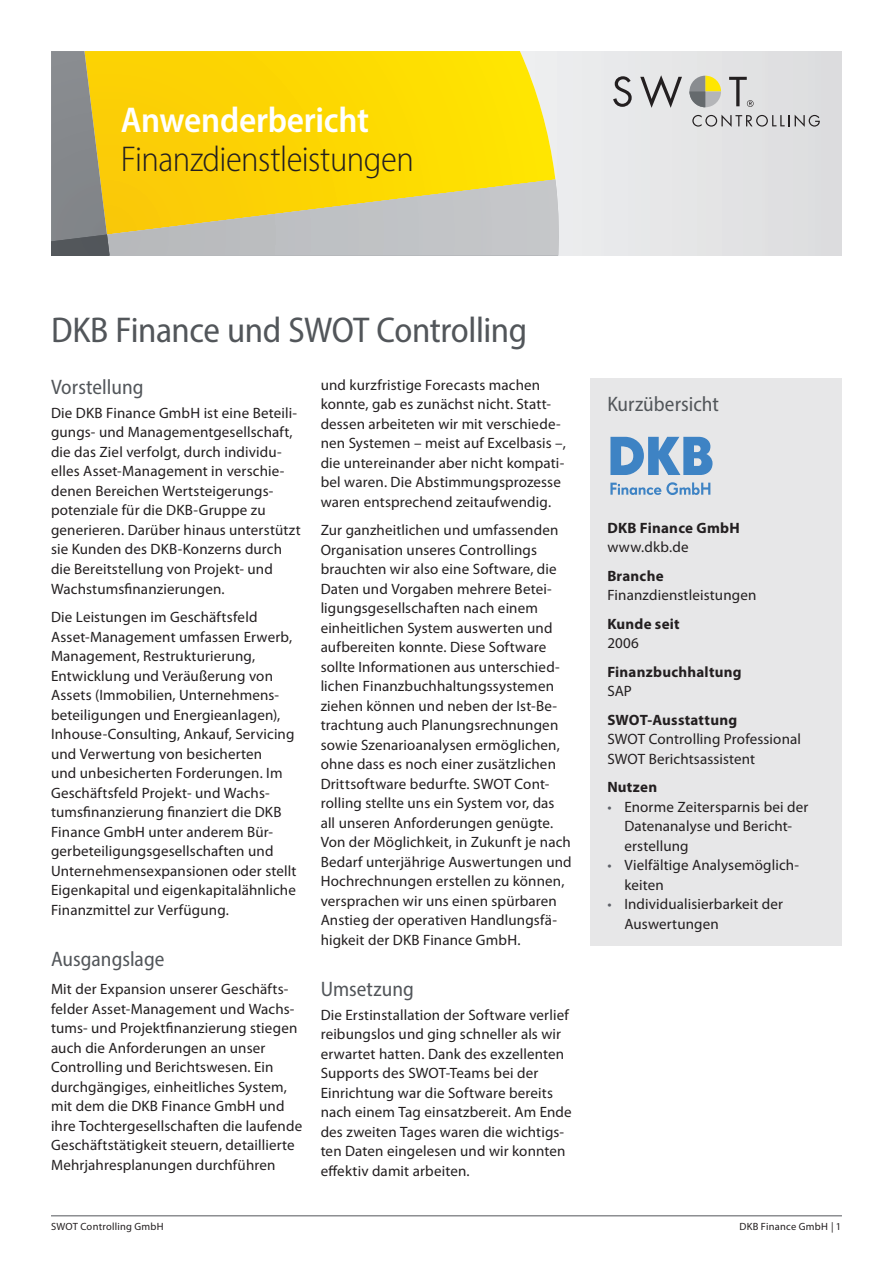
<style>
.page{position:relative;width:893px;height:1263px;background:#fff}
.page>*{position:absolute;margin:0;border:0;box-sizing:border-box;transform-origin:0 0}
.t1{font:semi-condensed 36px "Myriad Pro";letter-spacing:-.015em;color:#52565a}
.t2{font:300 semi-condensed 36px "Myriad Pro";letter-spacing:-.015em;color:#231f20}
.t3{font:600 semi-condensed 36px "Myriad Pro";letter-spacing:-.005em;color:#fff}
.t4{font:semi-condensed 21px "Myriad Pro";color:#52565a}
.t5{font:15px/19.5px "Myriad Pro";letter-spacing:.01em;color:#231f20}
.t6{font:700 15px "Myriad Pro";letter-spacing:.015em;color:#231f20}
.t7{font:10.5px "Myriad Pro";letter-spacing:.02em;color:#231f20}
.s1{color:#5d6067}
</style>
<div class="page">
<div style="left:51px;top:51px;width:791px;height:204px;background:#e4e5e5"></div>
<svg style="left:51px;top:51px;width:508px;height:204px;background:#e3cb3d"></svg>
<div style="left:590px;top:378px;width:252px;height:567px;background:#e7e7e8"></div>
<hr style="left:51px;top:1215px;width:791px;height:1px;background:#52565a">
<svg style="left:689px;top:76px;width:32px;height:31px"></svg>
<svg style="left:613px;top:76px;width:19px;height:31px"></svg>
<svg style="left:640px;top:75px;width:42px;height:33px"></svg>
<svg style="left:692px;top:115px;width:128px;height:12px"></svg>
<svg style="left:729px;top:77px;width:25px;height:30px"></svg>
<svg style="left:610px;top:437px;width:102px;height:38px"></svg>
<svg style="left:610px;top:482px;width:100px;height:13px"></svg>
<h1 class="t3" style="left:121px;top:97px;width:250px">Anwenderbericht</h1>
<h1 class="t2" style="left:121px;top:137px;width:295px">Finanzdienstleistungen</h1>
<h1 class="t1" style="left:51px;top:308px;width:478px">DKB Finance und SWOT Controlling</h1>
<h2 class="t4" style="left:51px;top:374px;width:94px">Vorstellung</h2>
<p class="t5" style="left:51px;top:403px;width:251px">Die DKB Finance GmbH ist eine Beteili&shy;gungs- und Managementgesellschaft, die das Ziel verfolgt, durch individu&shy;elles Asset-Management in verschie&shy;denen Bereichen Wertsteigerungs&shy;potenziale für die DKB-Gruppe zu generieren. Darüber hinaus unterstützt sie Kunden des DKB-Konzerns durch die Bereitstellung von Projekt- und Wachstumsfinanzierungen.</p>
<p class="t5" style="left:51px;top:607px;width:247px">Die Leistungen im Geschäftsfeld Asset-Management umfassen Erwerb, Management, Restrukturierung, Entwicklung und Veräußerung von Assets (Immobilien, Unternehmens&shy;beteiligungen und Energieanlagen), Inhouse-Consulting, Ankauf, Servicing und Verwertung von besicherten<br>und unbesicherten Forderungen. Im Geschäftsfeld Projekt- und Wachs&shy;tumsfinanzierung finanziert die DKB Finance GmbH unter anderem Bür&shy;gerbeteiligungsgesellschaften und Unternehmensexpansionen oder stellt Eigenkapital und eigenkapitalähnliche Finanzmittel zur Verfügung.</p>
<h2 class="t4" style="left:51px;top:946px;width:115px">Ausgangslage</h2>
<p class="t5" style="left:51px;top:979px;width:253px">Mit der Expansion unserer Geschäfts&shy;felder Asset-Management und Wachs&shy;tums- und Projektfinanzierung stiegen auch die Anforderungen an unser Controlling und Berichtswesen. Ein durchgängiges, einheitliches System, mit dem die DKB Finance GmbH und ihre Tochtergesellschaften die laufende Geschäftstätigkeit steuern, detaillierte Mehrjahresplanungen durchführen</p>
<p class="t5" style="left:321px;top:375px;width:247px">und kurzfristige Forecasts machen konnte, gab es zunächst nicht. Statt&shy;dessen arbeiteten wir mit verschiede&shy;nen Systemen – meist auf Excelbasis –, die untereinander aber nicht kompati&shy;bel waren. Die Abstimmungsprozesse waren entsprechend zeitaufwendig.</p>
<p class="t5" style="left:321px;top:521px;width:253px">Zur ganzheitlichen und umfassenden Organisation unseres Controllings brauchten wir also eine Software, die Daten und Vorgaben mehrere Betei&shy;ligungsgesellschaften nach einem einheitlichen System auswerten und aufbereiten konnte. Diese Software sollte Informationen aus unterschied&shy;lichen Finanzbuchhaltungssystemen ziehen können und neben der Ist-Be&shy;trachtung auch Planungsrechnungen sowie Szenarioanalysen ermöglichen, ohne dass es noch einer zusätzlichen Drittsoftware bedurfte. SWOT Cont&shy;rolling stellte uns ein System vor, das all unseren Anforderungen genügte.<br>Von der Möglichkeit, in Zukunft je nach Bedarf unterjährige Auswertungen und Hochrechnungen erstellen zu können, versprachen wir uns einen spürbaren Anstieg der operativen Handlungsfä&shy;higkeit der DKB Finance GmbH.</p>
<h2 class="t4" style="left:321px;top:976px;width:95px">Umsetzung</h2>
<p class="t5" style="left:321px;top:1005px;width:253px">Die Erstinstallation der Software verlief reibungslos und ging schneller als wir erwartet hatten. Dank des exzellenten Supports des SWOT-Teams bei der Einrichtung war die Software bereits nach einem Tag einsatzbereit. Am Ende des zweiten Tages waren die wichtigs&shy;ten Daten eingelesen und wir konnten effektiv damit arbeiten.</p>
<h2 class="t4" style="left:607px;top:391px;width:113px">Kurzübersicht</h2>
<p class="t6" style="left:607px;top:519px;width:134px">DKB Finance GmbH</p>
<p class="t5" style="left:607px;top:537px;width:83px">www.dkb.de</p>
<p class="t6" style="left:607px;top:567px;width:58px">Branche</p>
<p class="t5" style="left:607px;top:585px;width:151px">Finanzdienstleistungen</p>
<p class="t6" style="left:607px;top:615px;width:74px">Kunde seit</p>
<p class="t5" style="left:607px;top:633px;width:33px">2006</p>
<p class="t6" style="left:607px;top:663px;width:136px">Finanzbuchhaltung</p>
<p class="t5" style="left:607px;top:681px;width:26px">SAP</p>
<p class="t6" style="left:607px;top:711px;width:131px">SWOT-Ausstattung</p>
<p class="t5" style="left:607px;top:729px;width:195px">SWOT Controlling Professional<br>SWOT Berichtsassistent</p>
<p class="t6" style="left:607px;top:778px;width:51px">Nutzen</p>
<p class="t5" style="left:624px;top:797px;width:186px;text-indent:-17px"><span class="s1">•</span> Enorme Zeitersparnis bei der<br>Datenanalyse und Bericht&shy;erstellung</p>
<p class="t5" style="left:624px;top:855px;width:176px;text-indent:-17px"><span class="s1">•</span> Vielfältige Analysemöglich&shy;keiten</p>
<p class="t5" style="left:624px;top:894px;width:160px;text-indent:-17px"><span class="s1">•</span> Individualisierbarkeit der<br>Auswertungen</p>
<p class="t7" style="left:51px;top:1220px;width:114px">SWOT Controlling GmbH</p>
<p class="t7" style="left:739px;top:1220px;width:103px">DKB Finance GmbH | 1</p>
</div>
